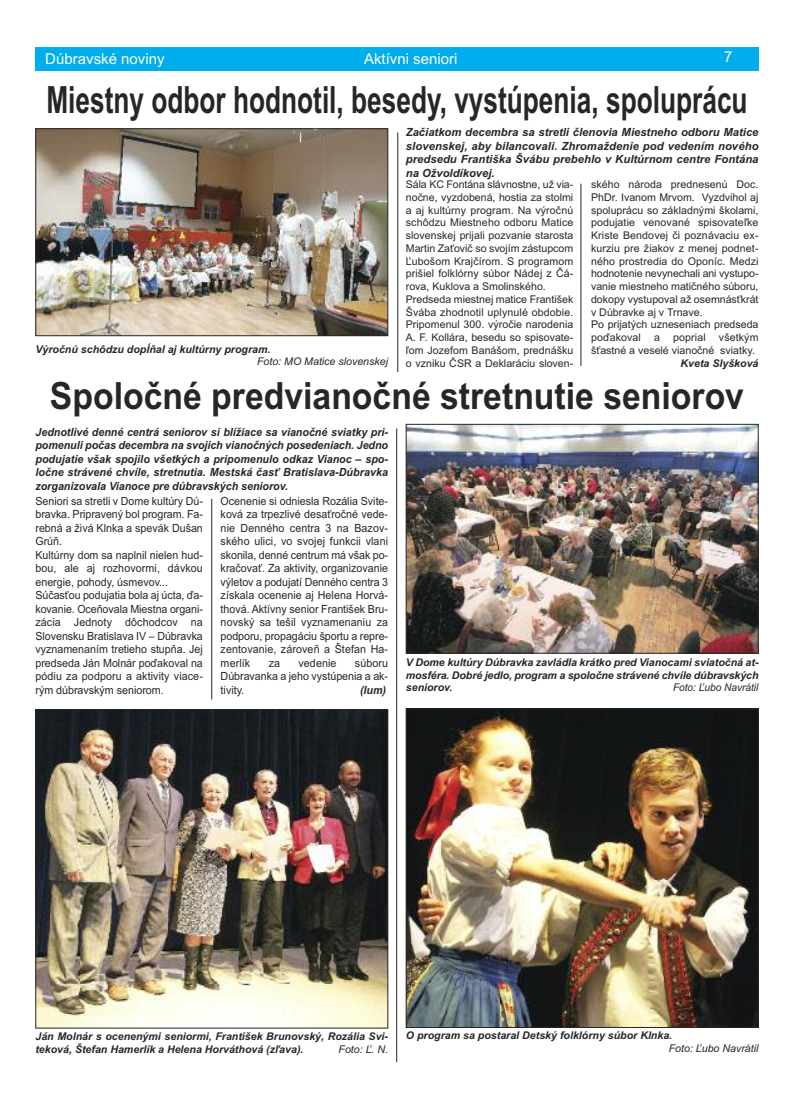
<style>
.page{position:relative;width:794px;height:1110px;background:#fff}
.page>*{position:absolute;margin:0;border:0;box-sizing:border-box;transform-origin:0 0}
.t1{font:700 37.5px "Arial";color:#272627;scale:.7 1}
.t2{font:700 37.5px "Arial";color:#272627;scale:.9 1}
.t3{font:15px "Arial";color:#fff}
.t4{font:11.25px/13.5px "Arial";color:#272627;text-align:justify;scale:.95 1}
.t5{font:italic 700 11.25px/13.5px "Arial";color:#272627;text-align:justify;scale:.95 1}
.t6{font:italic 700 11.25px/13.5px "Arial";color:#272627;text-align:justify}
.t7{font:10.62px/12.8px "Arial";letter-spacing:.005em;color:#272627}
.t8{font:italic 700 10.62px/12.8px "Arial";color:#272627;text-align:justify}
.t9{font:italic 10.62px "Arial";color:#272627}
.t10{font:italic 10.62px "Arial";color:#272627;scale:.95 1}
</style>
<div class="page">
<div style="left:35px;top:48px;width:723px;height:23px;background:#00aded"></div>
<img style="left:37px;top:130px;width:349px;height:204px">
<div style="left:35px;top:128px;width:353px;height:208px;border:1px solid #272627"></div>
<hr style="left:397px;top:132px;width:1px;height:240px;background:#272627">
<hr style="left:580px;top:184px;width:1px;height:182px;background:#272627">
<hr style="left:211px;top:498px;width:1px;height:201px;background:#272627">
<img style="left:408px;top:426px;width:348px;height:225px">
<div style="left:406px;top:424px;width:352px;height:229px;border:1px solid #272627"></div>
<img style="left:408px;top:710px;width:348px;height:315px">
<div style="left:406px;top:708px;width:352px;height:319px;border:1px solid #272627"></div>
<img style="left:37px;top:711px;width:349px;height:315px">
<div style="left:35px;top:709px;width:353px;height:319px;border:1px solid #272627"></div>
<hr style="left:396px;top:428px;width:1px;height:633px;background:#272627">
<h2 class="t3" style="left:45px;top:50px;width:121px">Dúbravské noviny</h2>
<h2 class="t3" style="left:364px;top:50px;width:95px">Aktívni seniori</h2>
<h2 class="t3" style="left:724px;top:48px;width:10px">7</h2>
<h1 class="t1" style="left:46px;top:78px;width:1003px">Miestny odbor hodnotil, besedy, vystúpenia, spoluprácu</h1>
<p class="t6" style="left:406px;top:126px;width:354px">Začiatkom decembra sa stretli členovia Miestneho odboru Matice slovenskej, aby bilancovali. Zhromaždenie pod vedením nového predsedu Františka Švábu prebehlo v Kultúrnom centre Fontána na Ožvoldíkovej.</p>
<p class="t7" style="left:406px;top:178px;width:169px">Sála KC Fontána slávnostne, už via&shy;nočne, vyzdobená, hostia za stolmi a aj kultúrny program. Na výročnú schôdzu Miestneho odboru Matice slovenskej prijali pozvanie starosta Martin Zaťovič so svojím zástupcom Ľubošom Krajčírom. S programom prišiel folklórny súbor Nádej z Čá&shy;rova, Kuklova a Smolinského.<br>Predseda miestnej matice František Švába zhodnotil uplynulé obdobie.<br>Pripomenul 300. výročie narodenia A. F. Kollára, besedu so spisovate&shy;ľom Jozefom Banášom, prednášku o vzniku ČSR a Deklaráciu sloven-</p>
<p class="t7" style="left:591px;top:178px;width:169px">ského národa prednesenú Doc.<br>PhDr. Ivanom Mrvom. Vyzdvihol aj spoluprácu so základnými školami, podujatie venované spisovateľke Kriste Bendovej či poznávaciu ex&shy;kurziu pre žiakov z menej podnet&shy;ného prostredia do Oponíc. Medzi hodnotenie nevynechali ani vystupo&shy;vanie miestneho matičného súboru, dokopy vystupoval až osemnásťkrát v Dúbravke aj v Trnave.<br>Po prijatých uzneseniach predseda poďakoval a poprial všetkým šťastné a veselé vianočné sviatky.</p>
<p class="t8" style="left:35px;top:342px;width:236px">Výročnú schôdzu dopĺňal aj kultúrny program.</p>
<p class="t9" style="left:257px;top:355px;width:133px">Foto: MO Matice slovenskej</p>
<p class="t8" style="left:680px;top:356px;width:79px">Kveta Slyšková</p>
<h1 class="t2" style="left:50px;top:374px;width:772px">Spoločné predvianočné stretnutie seniorov</h1>
<p class="t5" style="left:35px;top:425px;width:373px">Jednotlivé denné centrá seniorov si blížiace sa vianočné sviatky pri&shy;pomenuli počas decembra na svojich vianočných posedeniach. Jedno podujatie však spojilo všetkých a pripomenulo odkaz Vianoc – spo&shy;ločne strávené chvíle, stretnutia. Mestská časť Bratislava-Dúbravka zorganizovala Vianoce pre dúbravských seniorov.</p>
<p class="t4" style="left:35px;top:494px;width:178px;text-align:left">Seniori sa stretli v Dome kultúry Dú&shy;bravka. Pripravený bol program. Fa&shy;rebná a živá Klnka a spevák Dušan<br>Grúň.<br>Kultúrny dom sa naplnil nielen hud&shy;bou, ale aj rozhovormi, dávkou energie, pohody, úsmevov...<br>Súčasťou podujatia bola aj úcta, ďa&shy;kovanie. Oceňovala Miestna organi&shy;zácia Jednoty dôchodcov na<br>Slovensku Bratislava IV – Dúbravka vyznamenaním tretieho stupňa. Jej predseda Ján Molnár poďakoval na pódiu za podporu a aktivity viace&shy;rým dúbravským seniorom.</p>
<p class="t4" style="left:221px;top:494px;width:178px">Ocenenie si odniesla Rozália Svite&shy;ková za trpezlivé desaťročné vede&shy;nie Denného centra 3 na Bazov&shy;ského ulici, vo svojej funkcii vlani skonila, denné centrum má však po&shy;kračovať. Za aktivity, organizovanie výletov a podujatí Denného centra 3 získala ocenenie aj Helena Horvá&shy;thová. Aktívny senior František Bru&shy;novský sa tešil vyznamenaniu za podporu, propagáciu športu a repre&shy;zentovanie, zároveň a Štefan Ha&shy;merlík</p>
<p class="t4" style="left:221px;top:656px;width:178px;text-indent:134px">súboru Dúbravanka a jeho vystúpenia a ak&shy;tivity.</p>
<p class="t4" style="left:269px;top:656px;width:13px">za</p>
<p class="t4" style="left:298px;top:656px;width:42px">vedenie</p>
<p class="t5" style="left:360px;top:683px;width:29px">(lum)</p>
<p class="t8" style="left:406px;top:655px;width:354px">V Dome kultúry Dúbravka zavládla krátko pred Vianocami sviatočná at&shy;mosféra. Dobré jedlo, program a spoločne strávené chvíle dúbravských seniorov.</p>
<p class="t10" style="left:673px;top:681px;width:91px">Foto: Ľubo Navrátil</p>
<p class="t8" style="left:35px;top:1029px;width:354px">Ján Molnár s ocenenými seniormi, František Brunovský, Rozália Svi&shy;teková, Štefan Hamerlík a Helena Horváthová (zľava).</p>
<p class="t9" style="left:338px;top:1042px;width:51px">Foto: Ľ. N.</p>
<p class="t8" style="left:406px;top:1028px;width:268px">O program sa postaral Detský folklórny súbor Klnka.</p>
<p class="t9" style="left:668px;top:1041px;width:91px">Foto: Ľubo Navrátil</p>
</div>
